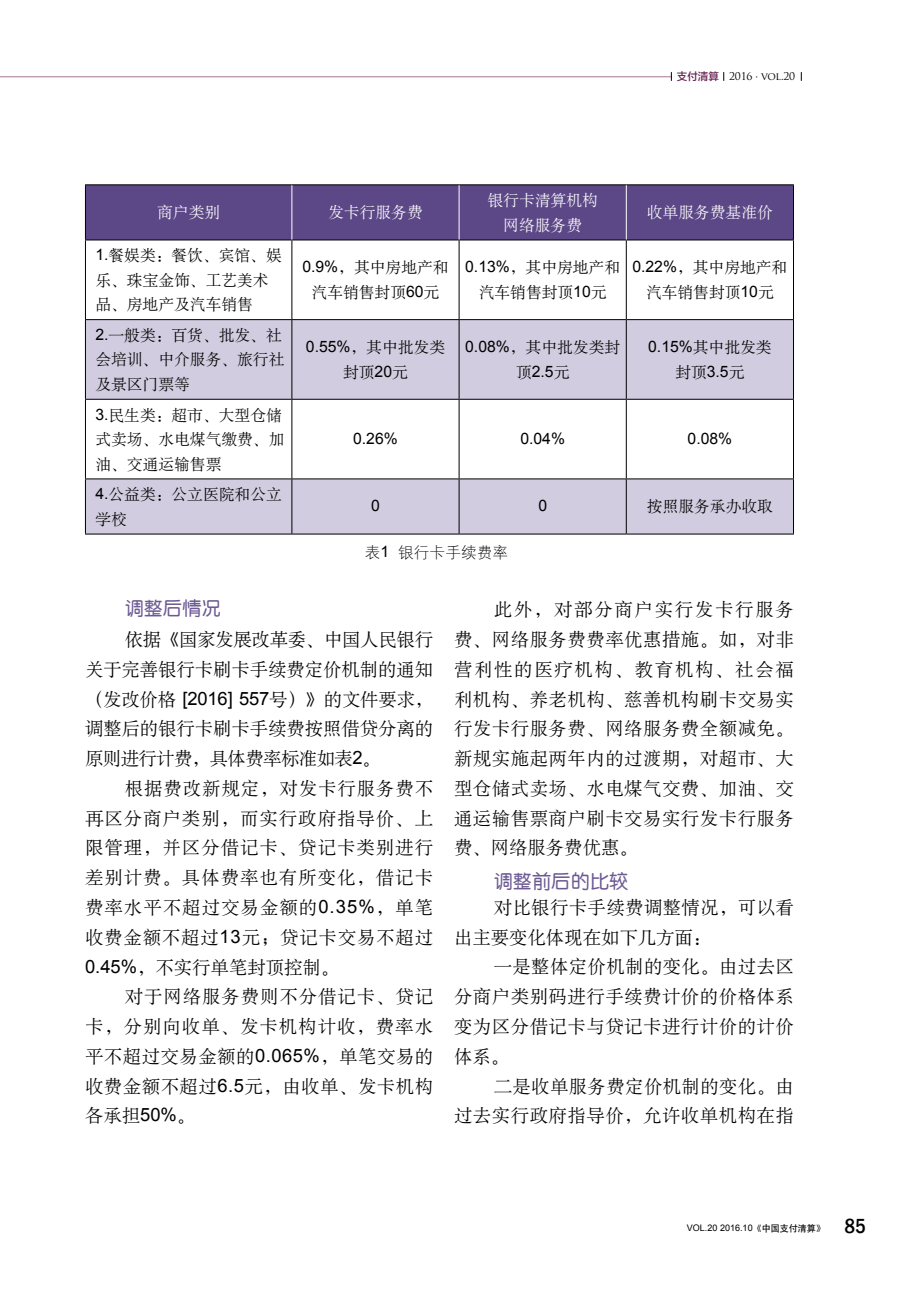
<style>
.page{position:relative;width:918px;height:1290px;background:#fff}
.page>*{position:absolute;margin:0;border:0;box-sizing:border-box;transform-origin:0 0}
.t1{font:500 condensed 21px "Franklin Gothic";color:#000}
.t2{font:19.25px "H Ye 3 gj";color:#6d5a93}
.t3{font:18.38px/29.8px "H Ya 6 gj";letter-spacing:.03em;color:#000;text-align:justify}
.t4{font:15.75px/24.5px "H Ya 6 gj";color:#000}
.t5{font:15.75px "Arial";color:#000}
.t6{font:15.75px/24.5px "H Ya 6 gj";color:#fff;text-align:center}
.t7{font:15.75px "H Yg 1 gj";color:#000}
.t8{font:10.5px "Trajan Pro";letter-spacing:-.02em;color:#000}
.t9{font:9.1px "Arial";color:#000}
.s1{font-family:"FZLTZHK GBK1 0";color:#6a2755}
.s2{font-family:"Arial"}
.s3{font-family:"H Ya 6 gj"}
.s4{font-family:"H Yb 1 gj"}
</style>
<div class="page">
<hr style="left:0;top:76px;width:671px;height:1px;background:#a17795">
<div style="left:86px;top:185px;width:707px;height:55px;background:#5c4787"></div>
<svg style="left:86px;top:320px;width:707px;height:214px;fill:#d2cce0"></svg>
<hr style="left:85px;top:184px;width:207px;height:1px;background:#000">
<hr style="left:85px;top:185px;width:1px;height:55px;background:#000">
<hr style="left:292px;top:184px;width:167px;height:1px;background:#000">
<hr style="left:459px;top:184px;width:167px;height:1px;background:#000">
<hr style="left:626px;top:184px;width:168px;height:1px;background:#000">
<hr style="left:793px;top:185px;width:1px;height:55px;background:#000">
<hr style="left:85px;top:240px;width:207px;height:1px;background:#000">
<hr style="left:85px;top:240px;width:1px;height:79px;background:#000">
<hr style="left:292px;top:240px;width:167px;height:1px;background:#000">
<hr style="left:291px;top:240px;width:1px;height:79px;background:#000">
<hr style="left:459px;top:240px;width:167px;height:1px;background:#000">
<hr style="left:459px;top:240px;width:1px;height:79px;background:#000">
<hr style="left:626px;top:240px;width:168px;height:1px;background:#000">
<hr style="left:626px;top:240px;width:1px;height:79px;background:#000">
<hr style="left:793px;top:240px;width:1px;height:79px;background:#000">
<hr style="left:85px;top:319px;width:207px;height:1px;background:#000">
<hr style="left:85px;top:320px;width:1px;height:79px;background:#000">
<hr style="left:292px;top:319px;width:167px;height:1px;background:#000">
<hr style="left:291px;top:320px;width:1px;height:79px;background:#000">
<hr style="left:459px;top:319px;width:167px;height:1px;background:#000">
<hr style="left:459px;top:320px;width:1px;height:79px;background:#000">
<hr style="left:626px;top:319px;width:168px;height:1px;background:#000">
<hr style="left:626px;top:320px;width:1px;height:79px;background:#000">
<hr style="left:793px;top:320px;width:1px;height:79px;background:#000">
<hr style="left:85px;top:399px;width:207px;height:1px;background:#000">
<hr style="left:85px;top:400px;width:1px;height:78px;background:#000">
<hr style="left:292px;top:399px;width:167px;height:1px;background:#000">
<hr style="left:291px;top:400px;width:1px;height:78px;background:#000">
<hr style="left:459px;top:399px;width:167px;height:1px;background:#000">
<hr style="left:459px;top:400px;width:1px;height:78px;background:#000">
<hr style="left:626px;top:399px;width:168px;height:1px;background:#000">
<hr style="left:626px;top:400px;width:1px;height:78px;background:#000">
<hr style="left:793px;top:400px;width:1px;height:78px;background:#000">
<hr style="left:85px;top:478px;width:207px;height:1px;background:#000">
<hr style="left:85px;top:479px;width:1px;height:55px;background:#000">
<hr style="left:292px;top:478px;width:167px;height:1px;background:#000">
<hr style="left:291px;top:479px;width:1px;height:55px;background:#000">
<hr style="left:459px;top:478px;width:167px;height:1px;background:#000">
<hr style="left:459px;top:479px;width:1px;height:55px;background:#000">
<hr style="left:626px;top:478px;width:168px;height:1px;background:#000">
<hr style="left:626px;top:479px;width:1px;height:55px;background:#000">
<hr style="left:793px;top:479px;width:1px;height:55px;background:#000">
<hr style="left:85px;top:534px;width:207px;height:1px;background:#000">
<hr style="left:292px;top:534px;width:167px;height:1px;background:#000">
<hr style="left:459px;top:534px;width:167px;height:1px;background:#000">
<hr style="left:626px;top:534px;width:168px;height:1px;background:#000">
<hr style="left:291px;top:185px;width:1px;height:55px;background:#fff">
<hr style="left:459px;top:185px;width:1px;height:55px;background:#fff">
<hr style="left:626px;top:185px;width:1px;height:55px;background:#fff">
<p class="t6" style="left:157px;top:200px;width:64px">商户类别</p>
<p class="t6" style="left:328px;top:200px;width:96px">发卡行服务费</p>
<p class="t6" style="left:487px;top:188px;width:112px">银行卡清算机构网络服务费</p>
<p class="t8" style="left:677px;top:70px;width:120px"><span class="s1">支付清算</span> 2016 · vol.20</p>
<p class="t6" style="left:647px;top:200px;width:127px">收单服务费基准价</p>
<p class="t4" style="left:95px;top:243px;width:188px"><span class="s2">1.</span>餐娱类：餐饮、宾馆、娱乐、珠宝金饰、工艺美术品、房地产及汽车销售</p>
<p class="t4" style="left:95px;top:323px;width:191px"><span class="s2">2.</span>一般类：百货、批发、社会培训、中介服务、旅行社及景区门票等</p>
<p class="t4" style="left:95px;top:402px;width:190px"><span class="s2">3.</span>民生类：超市、大型仓储式卖场、水电煤气缴费、加油、交通运输售票</p>
<p class="t4" style="left:95px;top:482px;width:188px"><span class="s2">4.</span>公益类：公立医院和公立学校</p>
<p class="t4" style="left:302px;top:255px;width:148px;text-align:center"><span class="s2">0.9%</span>，其中房地产和汽车销售封顶<span class="s2">60</span>元</p>
<p class="t4" style="left:465px;top:255px;width:156px;text-align:center"><span class="s2">0.13%</span>，其中房地产和汽车销售封顶<span class="s2">10</span>元</p>
<p class="t4" style="left:632px;top:255px;width:156px;text-align:center"><span class="s2">0.22%</span>，其中房地产和汽车销售封顶<span class="s2">10</span>元</p>
<p class="t4" style="left:306px;top:335px;width:141px;text-align:center"><span class="s2">0.55%</span>，其中批发类封顶<span class="s2">20</span>元</p>
<p class="t4" style="left:465px;top:335px;width:156px"><span class="s2">0.08%</span>，其中批发类封</p>
<p class="t5" style="left:516px;top:361px;width:55px"><span class="s3">顶</span>2.5<span class="s3">元</span></p>
<p class="t5" style="left:648px;top:336px;width:125px">0.15%<span class="s3">其中批发类</span></p>
<p class="t4" style="left:675px;top:360px;width:71px">封顶<span class="s2">3.5</span>元</p>
<p class="t5" style="left:353px;top:428px;width:46px">0.26%</p>
<p class="t5" style="left:520px;top:428px;width:46px">0.04%</p>
<p class="t5" style="left:687px;top:428px;width:46px">0.08%</p>
<p class="t5" style="left:371px;top:495px;width:10px">0</p>
<p class="t5" style="left:538px;top:495px;width:10px">0</p>
<p class="t4" style="left:647px;top:494px;width:127px">按照服务承办收取</p>
<p class="t7" style="left:365px;top:544px;width:145px">表<span class="s2">1</span> 银行卡手续费率</p>
<p class="t2" style="left:125px;top:599px;width:98px">调整后情况</p>
<p class="t3" style="left:85px;top:624px;width:350px;text-indent:40px">依据《国家发展改革委、中国人民银行关于完善银行卡刷卡手续费定价机制的通知（发改价格 <span class="s2">[2016] 557</span>号）》的文件要求，调整后的银行卡刷卡手续费按照借贷分离的原则进行计费，具体费率标准如表<span class="s2">2</span>。</p>
<p class="t3" style="left:85px;top:773px;width:350px;text-indent:40px">根据费改新规定，对发卡行服务费不再区分商户类别，而实行政府指导价、上限管理，并区分借记卡、贷记卡类别进行差别计费。具体费率也有所变化，借记卡费率水平不超过交易金额的<span class="s2">0.35%</span>，单笔收费金额不超过<span class="s2">13</span>元；贷记卡交易不超过<span class="s2">0.45%</span>，不实行单笔封顶控制。</p>
<p class="t3" style="left:85px;top:982px;width:350px;text-indent:40px">对于网络服务费则不分借记卡、贷记卡，分别向收单、发卡机构计收，费率水平不超过交易金额的<span class="s2">0.065%</span>，单笔交易的收费金额不超过<span class="s2">6.5</span>元，由收单、发卡机构各承担<span class="s2">50%</span>。</p>
<p class="t3" style="left:454px;top:595px;width:341px;text-indent:40px">此外，对部分商户实行发卡行服务费、网络服务费费率优惠措施。如，对非营利性的医疗机构、教育机构、社会福利机构、养老机构、慈善机构刷卡交易实行发卡行服务费、网络服务费全额减免。新规实施起两年内的过渡期，对超市、大型仓储式卖场、水电煤气交费、加油、交通运输售票商户刷卡交易实行发卡行服务费、网络服务费优惠。</p>
<p class="t2" style="left:494px;top:872px;width:136px">调整前后的比较</p>
<p class="t3" style="left:454px;top:892px;width:341px;text-indent:40px">对比银行卡手续费调整情况，可以看出主要变化体现在如下几方面：</p>
<p class="t3" style="left:454px;top:952px;width:341px;text-indent:40px">一是整体定价机制的变化。由过去区分商户类别码进行手续费计价的价格体系变为区分借记卡与贷记卡进行计价的计价体系。</p>
<p class="t3" style="left:454px;top:1071px;width:341px;text-align:right">二是收单服务费定价机制的变化。由<br>过去实行政府指导价，允许收单机构在指</p>
<p class="t9" style="left:687px;top:1222px;width:140px">VOL.20 2016.10<span class="s4">《中国支付清算》</span></p>
<p class="t1" style="left:844px;top:1212px;width:23px">85</p>
</div>
